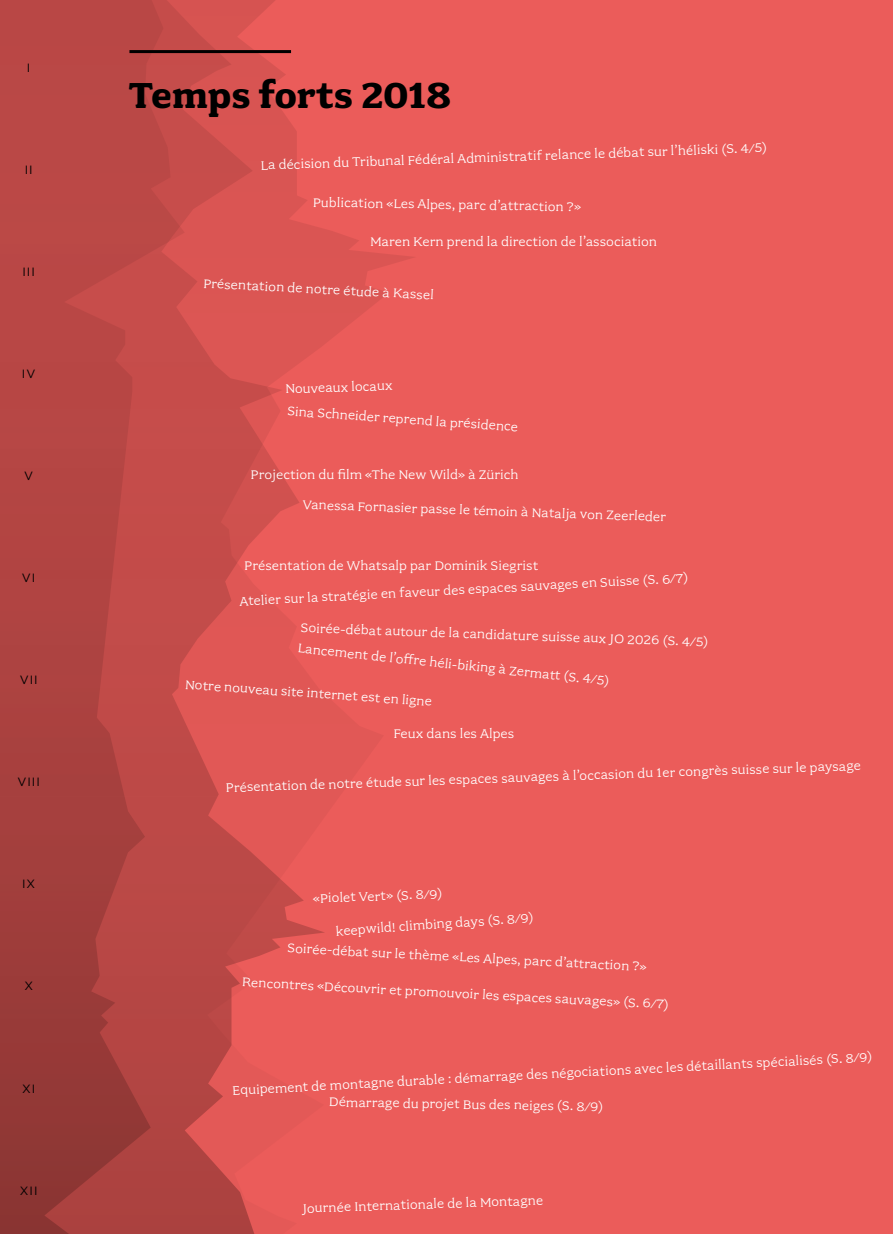
<style>
.page{position:relative;width:893px;height:1234px;background:#fff}
.page>*{position:absolute;margin:0;border:0;box-sizing:border-box;transform-origin:0 0}
.t1{font:700 40.5px "Fairplex Wide OT";letter-spacing:-.01em;color:#000}
.t2{font:13.95px "Fairplex Wide OT";color:#fff}
.t3{font:12px "Gotham";letter-spacing:.08em;color:#000}
</style>
<div class="page">
<div style="left:0;top:0;width:893px;height:1233px;background:#eb5c5a"></div>
<svg style="left:185px;top:0;width:229px;height:1233px"></svg>
<svg style="left:0;top:0;width:185px;height:1233px;background:#b24442"></svg>
<hr style="left:129px;top:50px;width:162px;height:3px;background:#000">
<p class="t3" style="left:27px;top:60px;width:5px">I</p>
<p class="t3" style="left:25px;top:162px;width:9px">II</p>
<p class="t3" style="left:23px;top:264px;width:14px">III</p>
<p class="t3" style="left:22px;top:366px;width:15px">IV</p>
<p class="t3" style="left:24px;top:468px;width:10px">V</p>
<p class="t3" style="left:22px;top:570px;width:15px">VI</p>
<p class="t3" style="left:20px;top:672px;width:19px">VII</p>
<p class="t3" style="left:18px;top:774px;width:24px">VIII</p>
<p class="t3" style="left:22px;top:876px;width:15px">IX</p>
<p class="t3" style="left:24px;top:978px;width:10px">X</p>
<p class="t3" style="left:22px;top:1080px;width:15px">XI</p>
<p class="t3" style="left:20px;top:1182px;width:19px">XII</p>
<h1 class="t1" style="left:129px;top:73px;width:324px">Temps forts 2018</h1>
<p class="t2" style="left:260px;top:157px;width:508px;rotate:-2deg">La décision du Tribunal Fédéral Administratif relance le débat sur l’héliski (S. 4/5)</p>
<p class="t2" style="left:313px;top:194px;width:270px;rotate:1deg">Publication «Les Alpes, parc d’attraction ?»</p>
<p class="t2" style="left:370px;top:234px;width:289px">Maren Kern prend la direction de l’association</p>
<p class="t2" style="left:204px;top:275px;width:232px;rotate:3deg">Présentation de notre étude à Kassel</p>
<p class="t2" style="left:285px;top:381px;width:109px;rotate:-2deg">Nouveaux locaux</p>
<p class="t2" style="left:288px;top:403px;width:233px;rotate:4deg">Sina Schneider reprend la présidence</p>
<p class="t2" style="left:251px;top:466px;width:269px">Projection du film «The New Wild» à Zürich</p>
<p class="t2" style="left:303px;top:496px;width:365px;rotate:2deg">Vanessa Fornasier passe le témoin à Natalja von Zeerleder</p>
<p class="t2" style="left:244px;top:557px;width:295px">Présentation de Whatsalp par Dominik Siegrist</p>
<p class="t2" style="left:239px;top:593px;width:451px;rotate:-3deg">Atelier sur la stratégie en faveur des espaces sauvages en Suisse (S. 6/7)</p>
<p class="t2" style="left:301px;top:620px;width:409px;rotate:2deg">Soirée-débat autour de la candidature suisse aux JO 2026 (S. 4/5)</p>
<p class="t2" style="left:299px;top:640px;width:315px;rotate:6deg">Lancement de l’off re héli-biking à Zermatt (S. 4/5)</p>
<p class="t2" style="left:186px;top:676px;width:249px;rotate:4deg">Notre nouveau site internet est en ligne</p>
<p class="t2" style="left:393px;top:725px;width:122px">Feux dans les Alpes</p>
<p class="t2" style="left:226px;top:779px;width:637px;rotate:-2deg">Présentation de notre étude sur les espaces sauvages à l’occasion du 1er congrès suisse sur le paysage</p>
<p class="t2" style="left:313px;top:890px;width:131px;rotate:-2deg">«Piolet Vert» (S. 8/9)</p>
<p class="t2" style="left:335px;top:923px;width:200px;rotate:-4deg">keepwild! climbing days (S. 8/9)</p>
<p class="t2" style="left:288px;top:940px;width:361px;rotate:3deg">Soirée-débat sur le thème «Les Alpes, parc d’attraction ?»</p>
<p class="t2" style="left:242px;top:974px;width:429px;rotate:3deg">Rencontres «Découvrir et promouvoir les espaces sauvages» (S. 6/7)</p>
<p class="t2" style="left:232px;top:1082px;width:642px;rotate:-3deg">Equipement de montagne durable : démarrage des négociations avec les détaillants spécialisés (S. 8/9)</p>
<p class="t2" style="left:329px;top:1093px;width:276px;rotate:1deg">Démarrage du projet Bus des neiges (S. 8/9)</p>
<p class="t2" style="left:302px;top:1200px;width:242px;rotate:-2deg">Journée Internationale de la Montagne</p>
</div>
